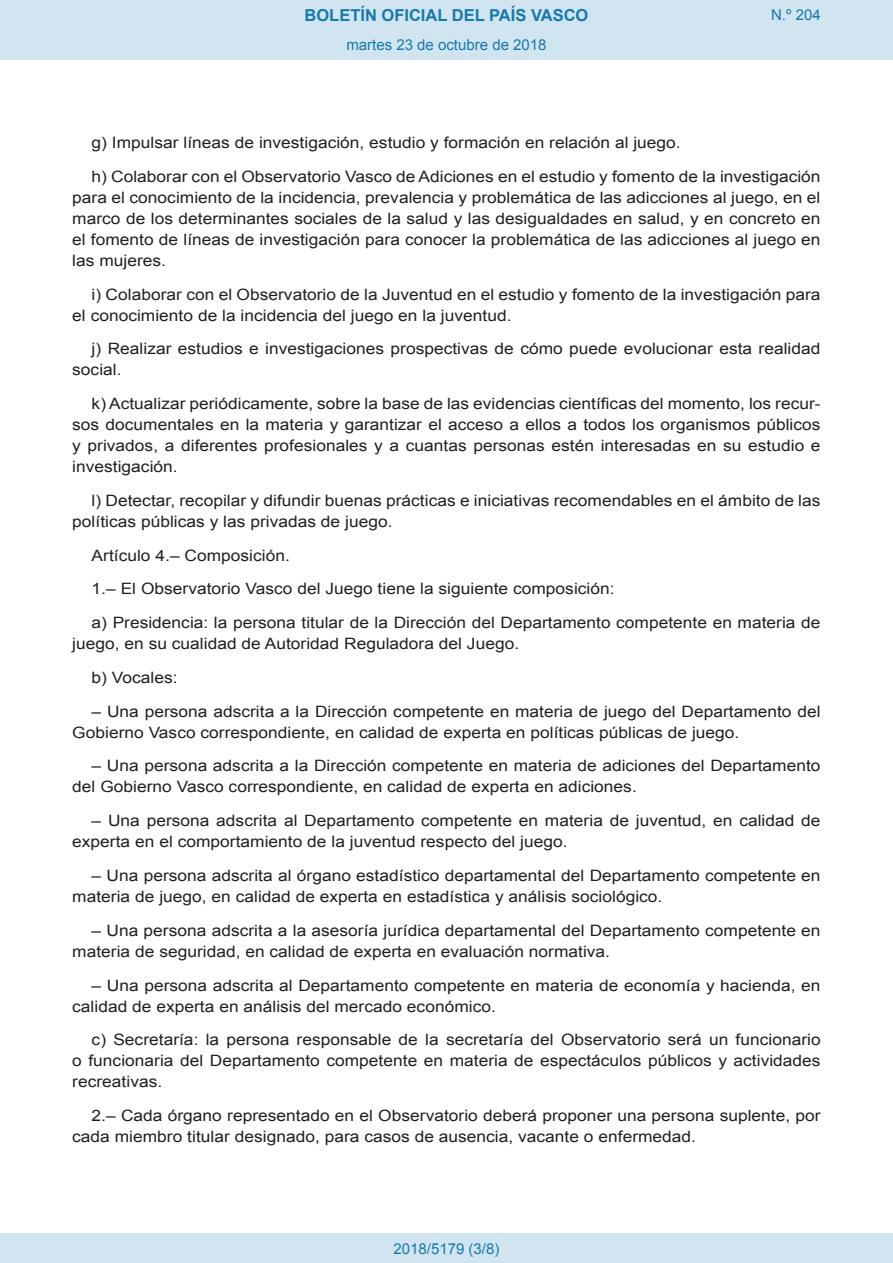
<style>
.page{position:relative;width:893px;height:1263px;background:#fff}
.page>*{position:absolute;margin:0;border:0;box-sizing:border-box;transform-origin:0 0}
.t1{font:700 16.5px "Arial";color:#1879ad}
.BOPVDetalle{font:15.6px/21px "Arial";color:#231f20;scale:1.11 1}
.Paginacion_Centro{font:15px "Arial";color:#1879ad}
</style>
<div class="page">
<div style="left:0;top:0;width:893px;height:60px;background:#d0e5f0"></div>
<div style="left:0;top:1233px;width:893px;height:30px;background:#d0e5f0"></div>
<p class="t1" style="left:305px;top:4px;width:285px">BOLETÍN OFICIAL DEL PAÍS VASCO</p>
<p class="Paginacion_Centro" style="left:346px;top:35px;width:202px">martes 23 de octubre de 2018</p>
<p class="Paginacion_Centro" style="left:771px;top:5px;width:51px">N.º 204</p>
<p class="BOPVDetalle" style="left:92px;top:132px;width:532px">g) Impulsar líneas de investigación, estudio y formación en relación al juego.</p>
<p class="BOPVDetalle" style="left:72px;top:166px;width:676px;text-align:justify;text-indent:19px">h) Colaborar con el Observatorio Vasco de Adiciones en el estudio y fomento de la investigación para el conocimiento de la incidencia, prevalencia y problemática de las adicciones al juego, en el marco de los determinantes sociales de la salud y las desigualdades en salud, y en concreto en el fomento de líneas de investigación para conocer la problemática de las adicciones al juego en las mujeres.</p>
<p class="BOPVDetalle" style="left:72px;top:284px;width:675px;text-indent:19px">i) Colaborar con el Observatorio de la Juventud en el estudio y fomento de la investigación para el conocimiento de la incidencia del juego en la juventud.</p>
<p class="BOPVDetalle" style="left:72px;top:339px;width:675px;text-indent:19px">j) Realizar estudios e investigaciones prospectivas de cómo puede evolucionar esta realidad social.</p>
<p class="BOPVDetalle" style="left:72px;top:393px;width:676px;text-align:justify;text-indent:19px">k) Actualizar periódicamente, sobre la base de las evidencias científicas del momento, los recur&shy;sos documentales en la materia y garantizar el acceso a ellos a todos los organismos públicos y privados, a diferentes profesionales y a cuantas personas estén interesadas en su estudio e investigación.</p>
<p class="BOPVDetalle" style="left:72px;top:490px;width:676px;text-indent:19px">l) Detectar, recopilar y difundir buenas prácticas e iniciativas recomendables en el ámbito de las políticas públicas y las privadas de juego.</p>
<p class="BOPVDetalle" style="left:92px;top:545px;width:180px">Artículo 4.– Composición.</p>
<p class="BOPVDetalle" style="left:92px;top:579px;width:473px">1.– El Observatorio Vasco del Juego tiene la siguiente composición:</p>
<p class="BOPVDetalle" style="left:72px;top:612px;width:676px;text-indent:19px">a) Presidencia: la persona titular de la Dirección del Departamento competente en materia de juego, en su cualidad de Autoridad Reguladora del Juego.</p>
<p class="BOPVDetalle" style="left:92px;top:667px;width:79px">b) Vocales:</p>
<p class="BOPVDetalle" style="left:72px;top:701px;width:676px;text-indent:19px">– Una persona adscrita a la Dirección competente en materia de juego del Departamento del<br>Gobierno Vasco correspondiente, en calidad de experta en políticas públicas de juego.</p>
<p class="BOPVDetalle" style="left:72px;top:756px;width:676px;text-indent:19px">– Una persona adscrita a la Dirección competente en materia de adiciones del Departamento del Gobierno Vasco correspondiente, en calidad de experta en adiciones.</p>
<p class="BOPVDetalle" style="left:72px;top:810px;width:676px;text-indent:19px">– Una persona adscrita al Departamento competente en materia de juventud, en calidad de experta en el comportamiento de la juventud respecto del juego.</p>
<p class="BOPVDetalle" style="left:72px;top:865px;width:676px;text-indent:19px">– Una persona adscrita al órgano estadístico departamental del Departamento competente en materia de juego, en calidad de experta en estadística y análisis sociológico.</p>
<p class="BOPVDetalle" style="left:72px;top:920px;width:676px;text-indent:19px">– Una persona adscrita a la asesoría jurídica departamental del Departamento competente en materia de seguridad, en calidad de experta en evaluación normativa.</p>
<p class="BOPVDetalle" style="left:72px;top:975px;width:676px;text-indent:19px">– Una persona adscrita al Departamento competente en materia de economía y hacienda, en calidad de experta en análisis del mercado económico.</p>
<p class="BOPVDetalle" style="left:72px;top:1029px;width:676px;text-align:justify;text-indent:19px">c) Secretaría: la persona responsable de la secretaría del Observatorio será un funcionario o funcionaria del Departamento competente en materia de espectáculos públicos y actividades recreativas.</p>
<p class="BOPVDetalle" style="left:72px;top:1105px;width:676px;text-indent:19px">2.– Cada órgano representado en el Observatorio deberá proponer una persona suplente, por cada miembro titular designado, para casos de ausencia, vacante o enfermedad.</p>
<p class="Paginacion_Centro" style="left:393px;top:1238px;width:107px">2018/5179 (3/8)</p>
</div>
